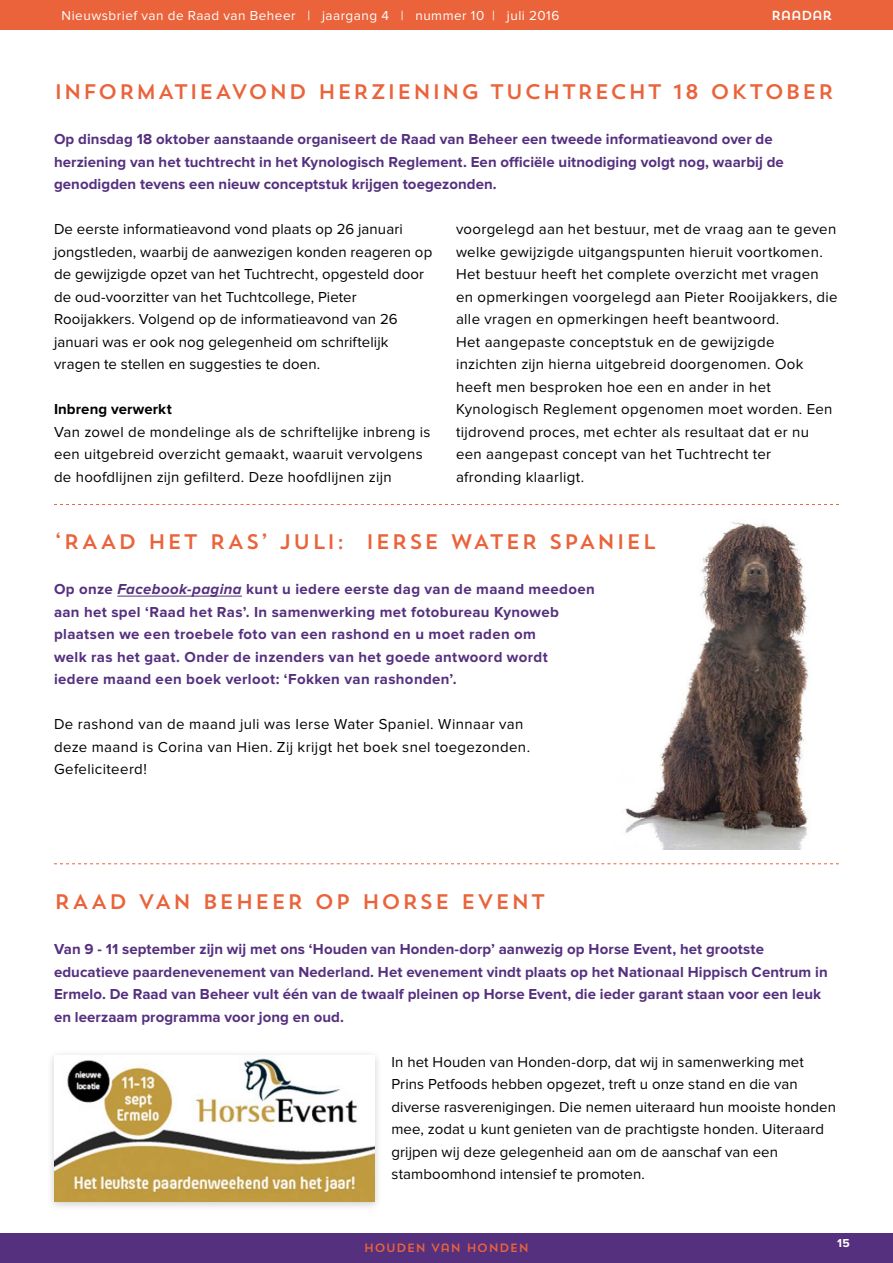
<style>
.page{position:relative;width:893px;height:1263px;background:#fff}
.page>*{position:absolute;margin:0;border:0;box-sizing:border-box;transform-origin:0 0}
.t1{font:21px "Trend Sans One";letter-spacing:.045em;color:#ea633a}
.t2{font:15px/22.5px "Proxima Nova";letter-spacing:.02em;color:#000}
.t3{font:700 15px/22.5px "Proxima Nova";letter-spacing:.005em;color:#55307f}
.t4{font:700 15px/22.5px "Proxima Nova";letter-spacing:.025em;color:#55307f}
.t5{font:700 15px "Proxima Nova";letter-spacing:.005em;color:#000}
.t6{font:13.5px "Proxima Nova";letter-spacing:.035em;color:#fff}
.t7{font:13.05px "Trend Sans One";letter-spacing:-.07em;color:#fff}
.t8{font:12px "Trend Sans One";color:#ea633a}
.t9{font:700 12px "Proxima Nova";color:#fff}
.s1{font-style:italic}
</style>
<div class="page">
<img style="left:625px;top:522px;width:184px;height:327px">
<div style="left:0;top:1233px;width:893px;height:30px;background:#55307f"></div>
<div style="left:0;top:0;width:893px;height:30px;background:#ea633a"></div>
<hr style="left:117px;top:596px;width:125px;height:1px;background:#55307f">
<svg style="left:54px;top:504px;width:785px;height:1px"></svg>
<svg style="left:54px;top:863px;width:785px;height:1px"></svg>
<div style="left:46px;top:1049px;width:337px;height:163px;background:#000;opacity:.2"></div>
<img style="left:54px;top:1055px;width:320px;height:147px">
<p class="t6" style="left:62px;top:9px;width:499px">Nieuwsbrief van de Raad van Beheer | jaargang 4 | nummer 10 | juli 2016</p>
<p class="t7" style="left:771px;top:7px;width:63px">RAADAR</p>
<h1 class="t1" style="left:54px;top:78px;width:782px">INFORMATIEAVOND HERZIENING TUCHTRECHT 18 OKTOBER</h1>
<p class="t3" style="left:54px;top:128px;width:731px">Op dinsdag 18 oktober aanstaande organiseert de Raad van Beheer een tweede informatieavond over de herziening van het tuchtrecht in het Kynologisch Reglement. Een officiële uitnodiging volgt nog, waarbij de genodigden tevens een nieuw conceptstuk krijgen toegezonden.</p>
<p class="t2" style="left:54px;top:218px;width:380px">De eerste informatieavond vond plaats op 26 januari jongstleden, waarbij de aanwezigen konden reageren op de gewijzigde opzet van het Tuchtrecht, opgesteld door de oud-voorzitter van het Tuchtcollege, Pieter Rooijakkers. Volgend op de informatieavond van 26 januari was er ook nog gelegenheid om schriftelijk vragen te stellen en suggesties te doen.</p>
<p class="t5" style="left:54px;top:402px;width:119px">Inbreng verwerkt</p>
<p class="t2" style="left:54px;top:421px;width:378px">Van zowel de mondelinge als de schriftelijke inbreng is een uitgebreid overzicht gemaakt, waaruit vervolgens de hoofdlijnen zijn gefilterd. Deze hoofdlijnen zijn</p>
<p class="t2" style="left:456px;top:218px;width:383px">voorgelegd aan het bestuur, met de vraag aan te geven welke gewijzigde uitgangspunten hieruit voortkomen.<br>Het bestuur heeft het complete overzicht met vragen en opmerkingen voorgelegd aan Pieter Rooijakkers, die alle vragen en opmerkingen heeft beantwoord.<br>Het aangepaste conceptstuk en de gewijzigde inzichten zijn hierna uitgebreid doorgenomen. Ook heeft men besproken hoe een en ander in het Kynologisch Reglement opgenomen moet worden. Een tijdrovend proces, met echter als resultaat dat er nu een aangepast concept van het Tuchtrecht ter afronding klaarligt.</p>
<h1 class="t1" style="left:54px;top:528px;width:604px">‘RAAD HET RAS’ JULI: IERSE WATER SPANIEL</h1>
<p class="t4" style="left:54px;top:578px;width:542px">Op onze <span class="s1">Facebook-pagina</span> kunt u iedere eerste dag van de maand meedoen aan het spel ‘Raad het Ras’. In samenwerking met fotobureau Kynoweb plaatsen we een troebele foto van een rashond en u moet raden om<br>welk ras het gaat. Onder de inzenders van het goede antwoord wordt iedere maand een boek verloot: ‘Fokken van rashonden’.</p>
<p class="t2" style="left:54px;top:713px;width:478px">De rashond van de maand juli was Ierse Water Spaniel. Winnaar van deze maand is Corina van Hien. Zij krijgt het boek snel toegezonden.<br>Gefeliciteerd!</p>
<h1 class="t1" style="left:54px;top:888px;width:493px">RAAD VAN BEHEER OP HORSE EVENT</h1>
<p class="t3" style="left:54px;top:938px;width:775px">Van 9 - 11 september zijn wij met ons ‘Houden van Honden-dorp’ aanwezig op Horse Event, het grootste educatieve paardenevenement van Nederland. Het evenement vindt plaats op het Nationaal Hippisch Centrum in Ermelo. De Raad van Beheer vult één van de twaalf pleinen op Horse Event, die ieder garant staan voor een leuk en leerzaam programma voor jong en oud.</p>
<p class="t2" style="left:391px;top:1051px;width:446px">In het Houden van Honden-dorp, dat wij in samenwerking met Prins Petfoods hebben opgezet, treft u onze stand en die van diverse rasverenigingen. Die nemen uiteraard hun mooiste honden mee, zodat u kunt genieten van de prachtigste honden. Uiteraard grijpen wij deze gelegenheid aan om de aanschaf van een stamboomhond intensief te promoten.</p>
<p class="t8" style="left:364px;top:1240px;width:167px">HOUDEN VAN HONDEN</p>
<p class="t9" style="left:837px;top:1237px;width:14px">15</p>
</div>
